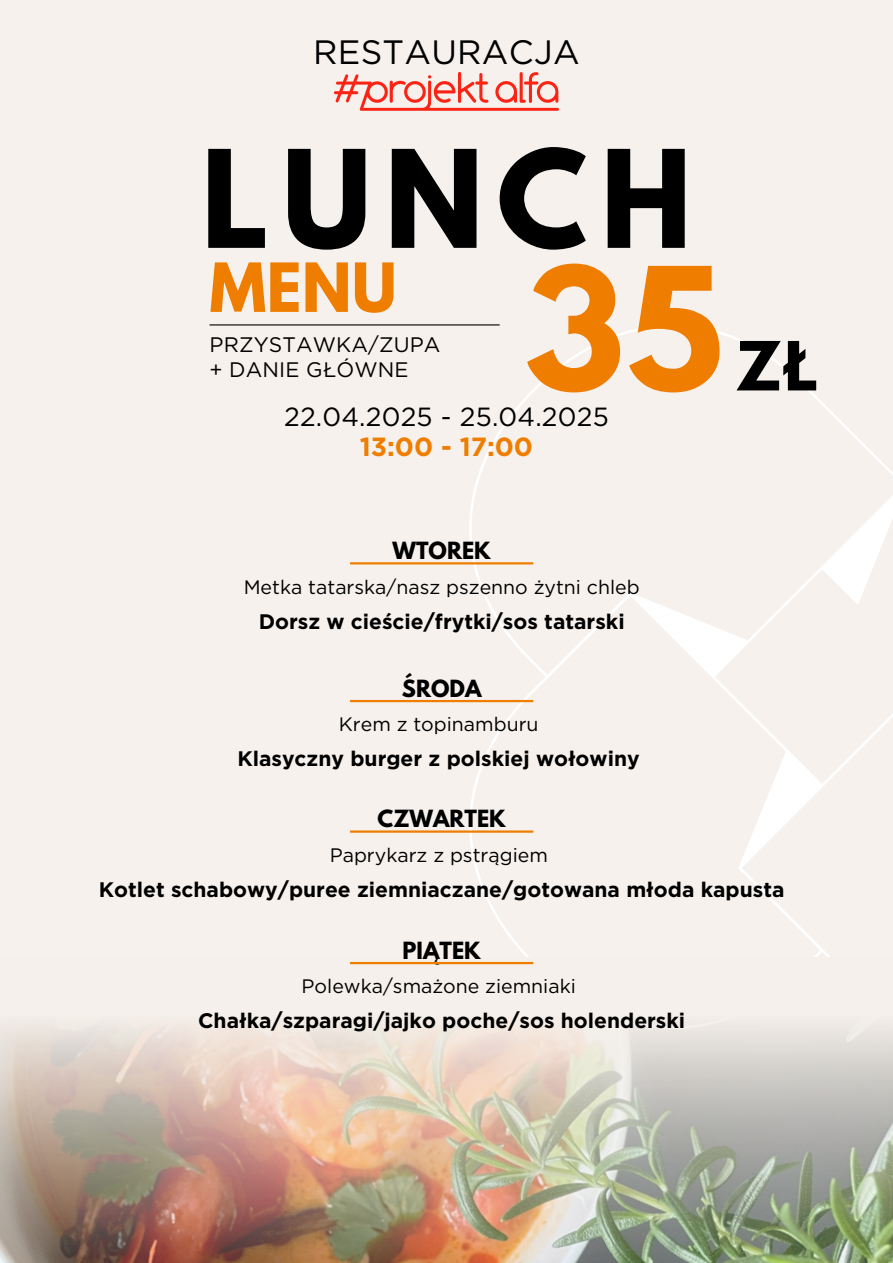
<style>
.page{position:relative;width:893px;height:1263px;background:#fff}
.page>*{position:absolute;margin:0;border:0;box-sizing:border-box;transform-origin:0 0}
.t1{font:700 150.68px "League Spartan";color:#ef7d00}
.t2{font:700 120px "League Spartan";letter-spacing:.11em;color:#000}
.t3{font:700 60px "League Spartan";color:#ef7d00}
.t4{font:700 60px "League Spartan";color:#000}
.t5{font:33.75px "Gotham";letter-spacing:.005em;color:#000}
.t6{font:26.25px "Gotham";letter-spacing:.005em;color:#000}
.t7{font:700 26.25px "Gotham";color:#ef7d00}
.t8{font:700 21px "Gotham";color:#000}
.t9{font:21px "Gotham";letter-spacing:.005em;color:#000}
.t10{font:700 21px "League Spartan";color:#000}
.t11{font:19.5px "Gotham";color:#000}
</style>
<div class="page">
<div style="left:0;top:0;width:892px;height:1262px;background:#f6f1ed"></div>
<svg style="left:469px;top:678px;width:269px;height:279px"></svg>
<div style="left:738px;top:675px;width:155px;height:354px;background:#f6f1ed"></div>
<svg style="left:738px;top:750px;width:85px;height:119px"></svg>
<svg style="left:469px;top:324px;width:424px;height:354px"></svg>
<img style="left:0;top:961px;width:893px;height:302px">
<img style="left:334px;top:73px;width:225px;height:38px">
<hr style="left:209px;top:324px;width:291px;height:1px;background:#000">
<hr style="left:350px;top:962px;width:183px;height:2px;background:#ef7d00">
<hr style="left:350px;top:830px;width:183px;height:3px;background:#ef7d00">
<hr style="left:350px;top:700px;width:183px;height:2px;background:#ef7d00">
<hr style="left:350px;top:562px;width:183px;height:2px;background:#ef7d00">
<h2 class="t5" style="left:313px;top:32px;width:268px">RESTAURACJA</h2>
<p class="t2" style="left:201px;top:140px;width:492px">LUNCH</p>
<p class="t3" style="left:209px;top:258px;width:188px">MENU</p>
<p class="t9" style="left:209px;top:332px;width:232px">PRZYSTAWKA/ZUPA</p>
<h2 class="t9" style="left:209px;top:356px;width:201px">+ DANIE GŁÓWNE</h2>
<p class="t1" style="left:524px;top:255px;width:200px">35</p>
<h6 class="t6" style="left:284px;top:401px;width:326px">22.04.2025 - 25.04.2025</h6>
<h4 class="t7" style="left:360px;top:431px;width:175px">13:00 - 17:00</h4>
<h5 class="t4" style="left:735px;top:336px;width:82px">ZŁ</h5>
<p class="t10" style="left:392px;top:540px;width:100px">WTOREK</p>
<p class="t11" style="left:244px;top:575px;width:397px">Metka tatarska/nasz pszenno żytni chleb</p>
<h6 class="t8" style="left:259px;top:608px;width:367px">Dorsz w cieście/frytki/sos tatarski</h6>
<h6 class="t10" style="left:402px;top:678px;width:81px">ŚRODA</h6>
<p class="t11" style="left:339px;top:713px;width:201px">Krem z topinamburu</p>
<p class="t8" style="left:237px;top:746px;width:404px">Klasyczny burger z polskiej wołowiny</p>
<p class="t10" style="left:377px;top:808px;width:130px">CZWARTEK</p>
<h6 class="t11" style="left:330px;top:843px;width:220px">Paprykarz z pstrągiem</h6>
<p class="t8" style="left:99px;top:877px;width:687px">Kotlet schabowy/puree ziemniaczane/gotowana młoda kapusta</p>
<p class="t10" style="left:402px;top:940px;width:80px">PIĄTEK</p>
<p class="t11" style="left:302px;top:975px;width:276px">Polewka/smażone ziemniaki</p>
<p class="t8" style="left:198px;top:1008px;width:489px">Chałka/szparagi/jajko poche/sos holenderski</p>
</div>
